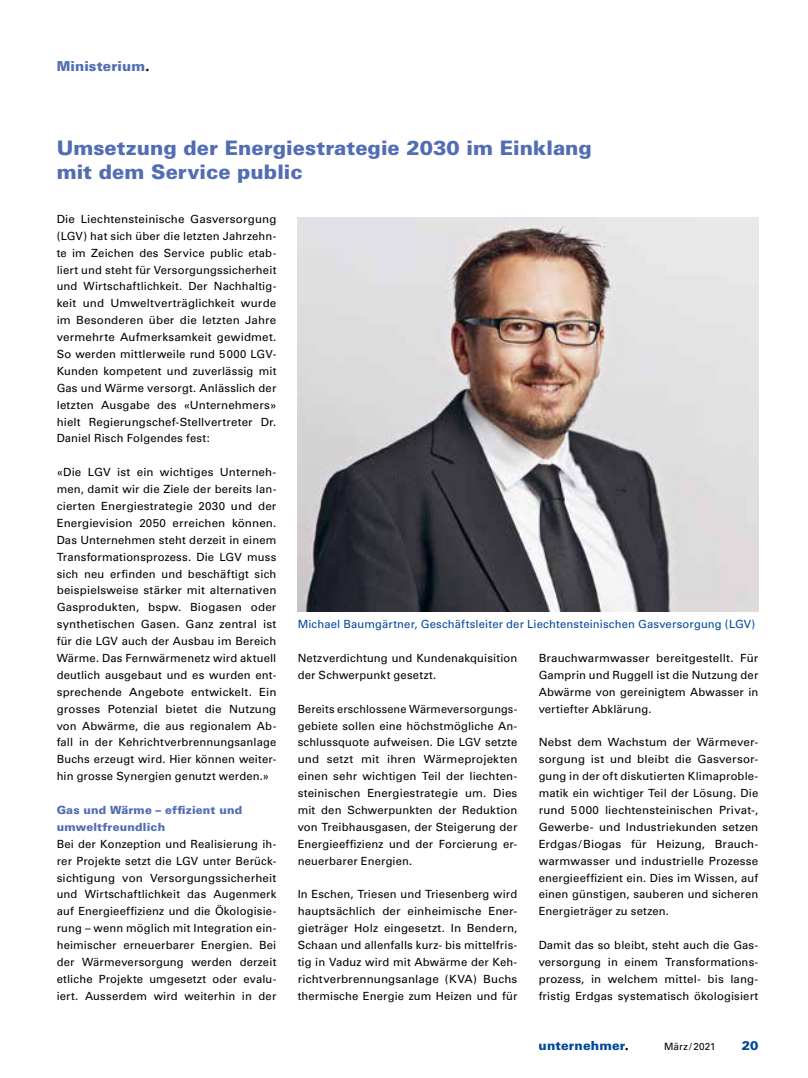
<style>
.page{position:relative;width:808px;height:1078px;background:#fff}
.page>*{position:absolute;margin:0;border:0;box-sizing:border-box;transform-origin:0 0}
.t1{font:900 20px/23.8px "Univers";color:#526db3}
.t2{font:900 13.75px "Univers";letter-spacing:.005em;color:#526db3}
.t3{font:900 12.5px "Univers";letter-spacing:.01em;color:#00489a}
.t4{font:11.25px/16.9px "Univers";letter-spacing:.01em;color:#000;text-align:justify}
.t5{font:11.25px "Univers";letter-spacing:.01em;color:#00489a}
.t6{font:900 11.25px/16.9px "Univers";letter-spacing:.015em;color:#526db3}
.t7{font:10px "Univers";letter-spacing:.015em;color:#000}
.s1{font-family:"Futura BT";font-weight:800;font-size:15.12px;color:#000}
.s2{font-family:"Futura";font-weight:800;font-size:13.75px;color:#000}
</style>
<div class="page">
<img style="left:298px;top:217px;width:460px;height:394px">
<p class="t2" style="left:57px;top:57px;width:95px">Ministerium<span class="s1">.</span></p>
<h1 class="t1" style="left:57px;top:136px;width:537px">Umsetzung der Energiestrategie 2030 im Einklang mit dem Service public</h1>
<p class="t4" style="left:57px;top:210px;width:221px">Die Liechtensteinische Gasversorgung (LGV) hat sich über die letzten Jahrzehn&shy;te im Zeichen des Service public etab&shy;liert und steht für Versorgungssicherheit und Wirtschaftlichkeit. Der Nachhaltig&shy;keit und Umweltverträglichkeit wurde im Besonderen über die letzten Jahre vermehrte Aufmerksamkeit gewidmet.<br>So werden mittlerweile rund 5000 LGV-Kunden kompetent und zuverlässig mit Gas und Wärme versorgt. Anlässlich der letzten Ausgabe des «Unternehmers» hielt Regierungschef-Stellvertreter Dr.<br>Daniel Risch Folgendes fest:</p>
<p class="t4" style="left:57px;top:464px;width:221px">«Die LGV ist ein wichtiges Unterneh&shy;men, damit wir die Ziele der bereits lan&shy;cierten Energiestrategie 2030 und der Energievision 2050 erreichen können.<br>Das Unternehmen steht derzeit in einem Transformationsprozess. Die LGV muss sich neu erfinden und beschäftigt sich beispielsweise stärker mit alternativen Gasprodukten, bspw. Biogasen oder synthetischen Gasen. Ganz zentral ist für die LGV auch der Ausbau im Bereich Wärme. Das Fernwärmenetz wird aktuell deutlich ausgebaut und es wurden ent&shy;sprechende Angebote entwickelt. Ein grosses Potenzial bietet die Nutzung von Abwärme, die aus regionalem Ab&shy;fall in der Kehrichtverbrennungsanlage Buchs erzeugt wird. Hier können weiter&shy;hin grosse Synergien genutzt werden.»</p>
<p class="t6" style="left:57px;top:801px;width:187px">Gas und Wärme – effizient und umweltfreundlich</p>
<p class="t4" style="left:57px;top:835px;width:221px">Bei der Konzeption und Realisierung ih&shy;rer Projekte setzt die LGV unter Berück&shy;sichtigung von Versorgungssicherheit und Wirtschaftlichkeit das Augenmerk auf Energieeffizienz und die Ökologisie&shy;rung – wenn möglich mit Integration ein&shy;heimischer erneuerbarer Energien. Bei der Wärmeversorgung werden derzeit etliche Projekte umgesetzt oder evalu&shy;iert. Ausserdem wird weiterhin in der</p>
<p class="t5" style="left:298px;top:617px;width:459px">Michael Baumgärtner, Geschäftsleiter der Liechtensteinischen Gasversorgung (LGV)</p>
<p class="t4" style="left:298px;top:649px;width:221px">Netzverdichtung und Kundenakquisition der Schwerpunkt gesetzt.</p>
<p class="t4" style="left:298px;top:700px;width:221px">Bereits erschlossene Wärmeversorgungs&shy;gebiete sollen eine höchstmögliche An&shy;schlussquote aufweisen. Die LGV setzte und setzt mit ihren Wärmeprojekten einen sehr wichtigen Teil der liechten&shy;steinischen Energiestrategie um. Dies mit den Schwerpunkten der Reduktion von Treibhausgasen, der Steigerung der Energieeffizienz und der Forcierung er&shy;neuerbarer Energien.</p>
<p class="t4" style="left:298px;top:885px;width:221px">In Eschen, Triesen und Triesenberg wird hauptsächlich der einheimische Ener&shy;gieträger Holz eingesetzt. In Bendern, Schaan und allenfalls kurz- bis mittelfris&shy;tig in Vaduz wird mit Abwärme der Keh&shy;richtverbrennungsanlage (KVA) Buchs thermische Energie zum Heizen und für</p>
<p class="t4" style="left:539px;top:649px;width:221px">Brauchwarmwasser bereitgestellt. Für Gamprin und Ruggell ist die Nutzung der Abwärme von gereinigtem Abwasser in vertiefter Abklärung.</p>
<p class="t4" style="left:539px;top:734px;width:221px">Nebst dem Wachstum der Wärmever&shy;sorgung ist und bleibt die Gasversor&shy;gung in der oft diskutierten Klimaproble&shy;matik ein wichtiger Teil der Lösung. Die rund 5000 liechtensteinischen Privat-, Gewerbe- und Industriekunden setzen Erdgas /Biogas für Heizung, Brauch&shy;warmwasser und industrielle Prozesse energieeffizient ein. Dies im Wissen, auf einen günstigen, sauberen und sicheren Energieträger zu setzen.</p>
<p class="t4" style="left:539px;top:936px;width:221px">Damit das so bleibt, steht auch die Gas&shy;versorgung in einem Transformations&shy;prozess, in welchem mittel- bis lang&shy;fristig Erdgas systematisch ökologisiert</p>
<p class="t3" style="left:539px;top:1037px;width:91px">unternehmer<span class="s2">.</span></p>
<p class="t7" style="left:664px;top:1040px;width:53px">März/2021</p>
<p class="t3" style="left:742px;top:1037px;width:18px">20</p>
</div>
